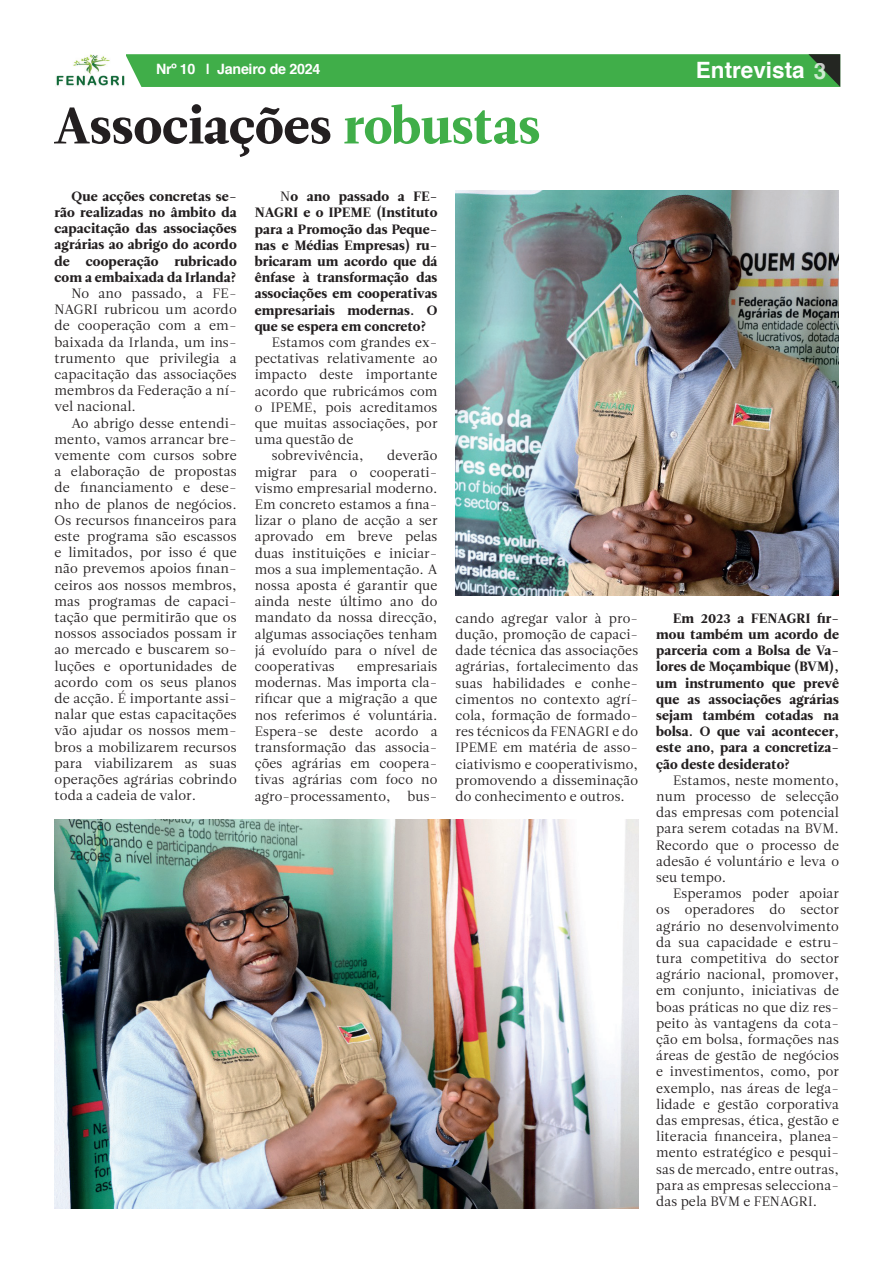
<style>
.page{position:relative;width:893px;height:1263px;background:#fff}
.page>*{position:absolute;margin:0;border:0;box-sizing:border-box;transform-origin:0 0}
.t1{font:51px "Leitura Roman 4";color:#231f20}
.t2{font:700 22.5px "Helvetica";color:#fff}
.t3{font:700 14.25px "Helvetica";letter-spacing:-.02em;color:#fff}
.t4{font:13.5px/16.2px "Leitura Roman 1";letter-spacing:.01em;color:#231f20;text-align:justify}
.t5{font:13.5px/16.2px "Leitura Roman 4";letter-spacing:.01em;color:#231f20;text-align:justify}
.s1{color:#40ae49}
.s2{font-family:"Leitura Roman 1"}
</style>
<div class="page">
<img style="left:56px;top:54px;width:69px;height:32px">
<div style="left:126px;top:54px;width:714px;height:33px;background:#40ae49"></div>
<img style="left:455px;top:190px;width:384px;height:405px">
<img style="left:54px;top:820px;width:584px;height:389px">
<p class="t3" style="left:156px;top:58px;width:166px">Nrº 10 | Janeiro de 2024</p>
<h2 class="t2" style="left:696px;top:52px;width:132px">Entrevista 3</h2>
<h1 class="t1" style="left:54px;top:96px;width:488px">Associações <span class="s1">robustas</span></h1>
<p class="t5" style="left:54px;top:188px;width:184px;text-indent:17px">Que acções concretas se&shy;rão realizadas no âmbito da capacitação das associações agrárias ao abrigo do acordo de cooperação rubricado com a embaixada da Irlanda?</p>
<p class="t4" style="left:54px;top:285px;width:184px;text-indent:17px">No ano passado, a FE-NAGRI rubricou um acordo de cooperação com a em&shy;baixada da Irlanda, um ins&shy;trumento que privilegia a capacitação das associações membros da Federação a ní&shy;vel nacional.</p>
<p class="t4" style="left:54px;top:415px;width:184px;text-indent:17px">Ao abrigo desse entendi&shy;mento, vamos arrancar bre&shy;vemente com cursos sobre a elaboração de propostas de financiamento e dese&shy;nho de planos de negócios.<br>Os recursos financeiros para este programa são escassos e limitados, por isso é que não prevemos apoios finan&shy;ceiros aos nossos membros, mas programas de capaci&shy;tação que permitirão que os nossos associados possam ir ao mercado e buscarem so&shy;luções e oportunidades de acordo com os seus planos de acção. É importante assi&shy;nalar que estas capacitações vão ajudar os nossos mem&shy;bros a mobilizarem recursos para viabilizarem as suas operações agrárias cobrindo toda a cadeia de valor.</p>
<p class="t5" style="left:255px;top:188px;width:184px;text-indent:26px"><span class="s2">N</span>o ano passado a FE-NAGRI e o IPEME (Instituto para a Promoção das Peque&shy;nas e Médias Empresas) ru&shy;bricaram um acordo que dá ênfase à transformação das associações em cooperativas empresariais modernas. O que se espera em concreto?</p>
<p class="t4" style="left:272px;top:334px;width:167px">Estamos com grandes ex-</p>
<p class="t4" style="left:255px;top:351px;width:184px">pectativas relativamente ao</p>
<p class="t4" style="left:255px;top:367px;width:184px">impacto deste importante</p>
<p class="t4" style="left:255px;top:383px;width:184px">acordo que rubricámos com</p>
<p class="t4" style="left:255px;top:399px;width:184px">o IPEME, pois acreditamos</p>
<p class="t4" style="left:255px;top:415px;width:184px">que muitas associações, por</p>
<p class="t4" style="left:255px;top:432px;width:100px">uma questão de</p>
<p class="t4" style="left:272px;top:448px;width:93px">sobrevivência,</p>
<p class="t4" style="left:255px;top:448px;width:184px;text-indent:133px">deverão migrar para o cooperati&shy;vismo empresarial moderno.<br>Em concreto estamos a fina&shy;lizar o plano de acção a ser aprovado em breve pelas duas instituições e iniciar&shy;mos a sua implementação. A nossa aposta é garantir que ainda neste último ano do mandato da nossa direcção, algumas associações tenham já evoluído para o nível de cooperativas</p>
<p class="t4" style="left:455px;top:610px;width:184px">cando agregar valor à pro&shy;dução, promoção de capaci&shy;dade técnica das associações agrárias, fortalecimento das suas habilidades e conhe&shy;cimentos no contexto agrí&shy;cola, formação de formado&shy;res técnicos da FENAGRI e do IPEME em matéria de asso&shy;ciativismo e cooperativismo, promovendo a disseminação do conhecimento e outros.</p>
<p class="t5" style="left:656px;top:610px;width:184px;text-indent:17px">Em 2023 a FENAGRI fir&shy;mou também um acordo de parceria com a Bolsa de Va&shy;lores de Moçambique (BVM), um instrumento que prevê que as associações agrárias sejam também cotadas na bolsa. O que vai acontecer, este ano, para a concretiza&shy;ção deste desiderato?</p>
<p class="t4" style="left:656px;top:772px;width:184px;text-indent:17px">Estamos, neste momento, num processo de selecção das empresas com potencial para serem cotadas na BVM.<br>Recordo que o processo de adesão é voluntário e leva o seu tempo.</p>
<p class="t4" style="left:656px;top:886px;width:184px;text-indent:17px">Esperamos poder apoiar os operadores do sector agrário no desenvolvimento da sua capacidade e estru&shy;tura competitiva do sector agrário nacional, promover, em conjunto, iniciativas de boas práticas no que diz res&shy;peito às vantagens da cota&shy;ção em bolsa, formações nas áreas de gestão de negócios e investimentos, como, por exemplo, nas áreas de lega&shy;lidade e gestão corporativa das empresas, ética, gestão e literacia financeira, planea&shy;mento estratégico e pesqui&shy;sas de mercado, entre outras, para as empresas selecciona&shy;das pela BVM e FENAGRI.</p>
<p class="t4" style="left:255px;top:658px;width:184px;text-indent:102px">empresariais modernas. Mas importa cla&shy;rificar que a migração a que nos referimos é voluntária.<br>Espera-se deste acordo a transformação das associa&shy;ções agrárias em coopera&shy;tivas agrárias com foco no agro-processamento, bus-</p>
</div>
